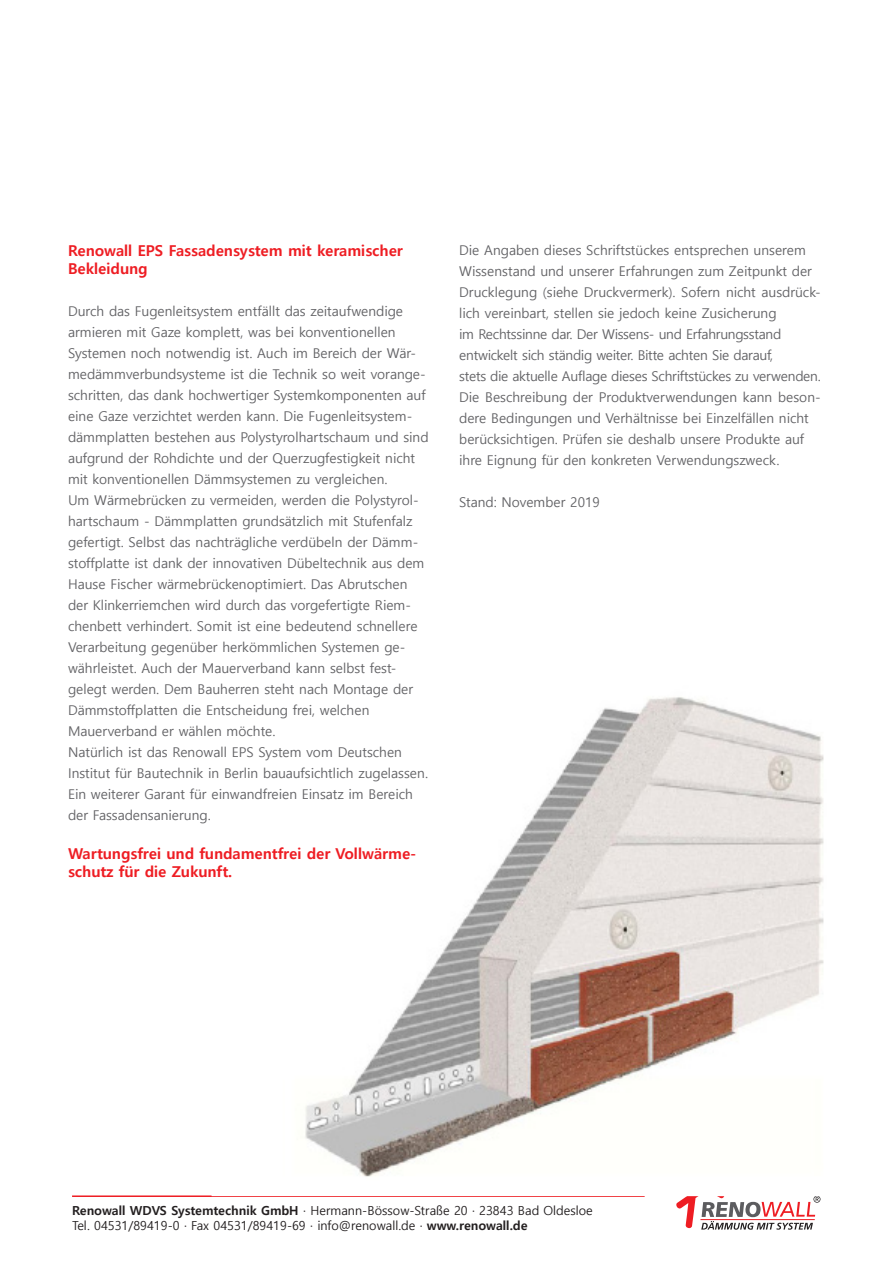
<style>
.page{position:relative;width:893px;height:1263px;background:#fff}
.page>*{position:absolute;margin:0;border:0;box-sizing:border-box;transform-origin:0 0}
.rote_Überschriften{font:700 15px/18px "Malgun Gothic";color:#ee1d23}
.Inhalt_Text{font:13.5px/21px "Malgun Gothic";color:#636366}
.Inhalt_Text-2{font:13.5px "Malgun Gothic";letter-spacing:-.02em;color:#636366}
.t1{font:12.45px/15px "Malgun Gothic";color:#231f20}
.s1{font-weight:700}
</style>
<div class="page">
<hr style="left:72px;top:1195px;width:573px;height:2px;background:#ee1d23">
<svg style="left:676px;top:1196px;width:144px;height:34px"></svg>
<img style="left:212px;top:697px;width:612px;height:499px">
<p class="rote_Überschriften" style="left:68px;top:242px;width:336px">Renowall EPS Fassadensystem mit keramischer<br>Bekleidung</p>
<p class="Inhalt_Text" style="left:68px;top:301px;width:362px">Durch das Fugenleitsystem entfällt das zeitaufwendige armieren mit Gaze komplett, was bei konventionellen Systemen noch notwendig ist. Auch im Bereich der Wär&shy;medämmverbundsysteme ist die Technik so weit vorange&shy;schritten, das dank hochwertiger Systemkomponenten auf eine Gaze verzichtet werden kann. Die Fugenleitsystem&shy;dämmplatten bestehen aus Polystyrolhartschaum und sind aufgrund der Rohdichte und der Querzugfestigkeit nicht mit konventionellen Dämmsystemen zu vergleichen.</p>
<p class="Inhalt_Text" style="left:68px;top:490px;width:358px">Um Wärmebrücken zu vermeiden, werden die Polystyrol&shy;hartschaum - Dämmplatten grundsätzlich mit Stufenfalz gefertigt. Selbst das nachträgliche verdübeln der Dämm&shy;stoffplatte ist dank der innovativen Dübeltechnik aus dem Hause Fischer wärmebrückenoptimiert. Das Abrutschen der Klinkerriemchen wird durch das vorgefertigte Riem&shy;chenbett verhindert. Somit ist eine bedeutend schnellere Verarbeitung gegenüber herkömmlichen Systemen ge&shy;währleistet. Auch der Mauerverband kann selbst fest&shy;gelegt werden. Dem Bauherren steht nach Montage der Dämmstoffplatten die Entscheidung frei, welchen</p>
<p class="Inhalt_Text" style="left:68px;top:721px;width:209px">Mauerverband er wählen möchte.</p>
<p class="Inhalt_Text" style="left:68px;top:742px;width:361px">Natürlich ist das Renowall EPS System vom Deutschen Institut für Bautechnik in Berlin bauaufsichtlich zugelassen.<br>Ein weiterer Garant für einwandfreien Einsatz im Bereich der Fassadensanierung.</p>
<p class="rote_Überschriften" style="left:68px;top:845px;width:350px">Wartungsfrei und fundamentfrei der Vollwärme&shy;schutz für die Zukunft.</p>
<p class="Inhalt_Text" style="left:459px;top:240px;width:348px">Die Angaben dieses Schriftstückes entsprechen unserem</p>
<p class="Inhalt_Text" style="left:459px;top:261px;width:354px">Wissenstand und unserer Erfahrungen zum Zeitpunkt der</p>
<p class="Inhalt_Text" style="left:459px;top:282px;width:363px">Drucklegung (siehe Druckvermerk). Sofern nicht ausdrück&shy;lich vereinbart, stellen sie jedoch keine Zusicherung</p>
<p class="Inhalt_Text-2" style="left:459px;top:326px;width:323px">im Rechtssinne dar. Der Wissens- und Erfahrungsstand</p>
<p class="Inhalt_Text-2" style="left:459px;top:347px;width:315px">entwickelt sich ständig weiter. Bitte achten Sie darauf,</p>
<p class="Inhalt_Text-2" style="left:459px;top:368px;width:363px">stets die aktuelle Auflage dieses Schriftstückes zu verwenden.</p>
<p class="Inhalt_Text" style="left:459px;top:387px;width:363px">Die Beschreibung der Produktverwendungen kann beson&shy;dere Bedingungen und Verhältnisse bei Einzelfällen nicht</p>
<p class="Inhalt_Text" style="left:459px;top:429px;width:346px">berücksichtigen. Prüfen sie deshalb unsere Produkte auf</p>
<p class="Inhalt_Text" style="left:459px;top:450px;width:322px">ihre Eignung für den konkreten Verwendungszweck.</p>
<p class="Inhalt_Text" style="left:459px;top:492px;width:142px">Stand: November 2019</p>
<p class="t1" style="left:72px;top:1203px;width:522px"><span class="s1">Renowall WDVS Systemtechnik GmbH</span> · Hermann-Bössow-Straße 20 · 23843 Bad Oldesloe<br>Tel. 04531/89419-0 · Fax 04531/89419-69 · info@renowall.de · <span class="s1">www.renowall.de</span></p>
</div>
